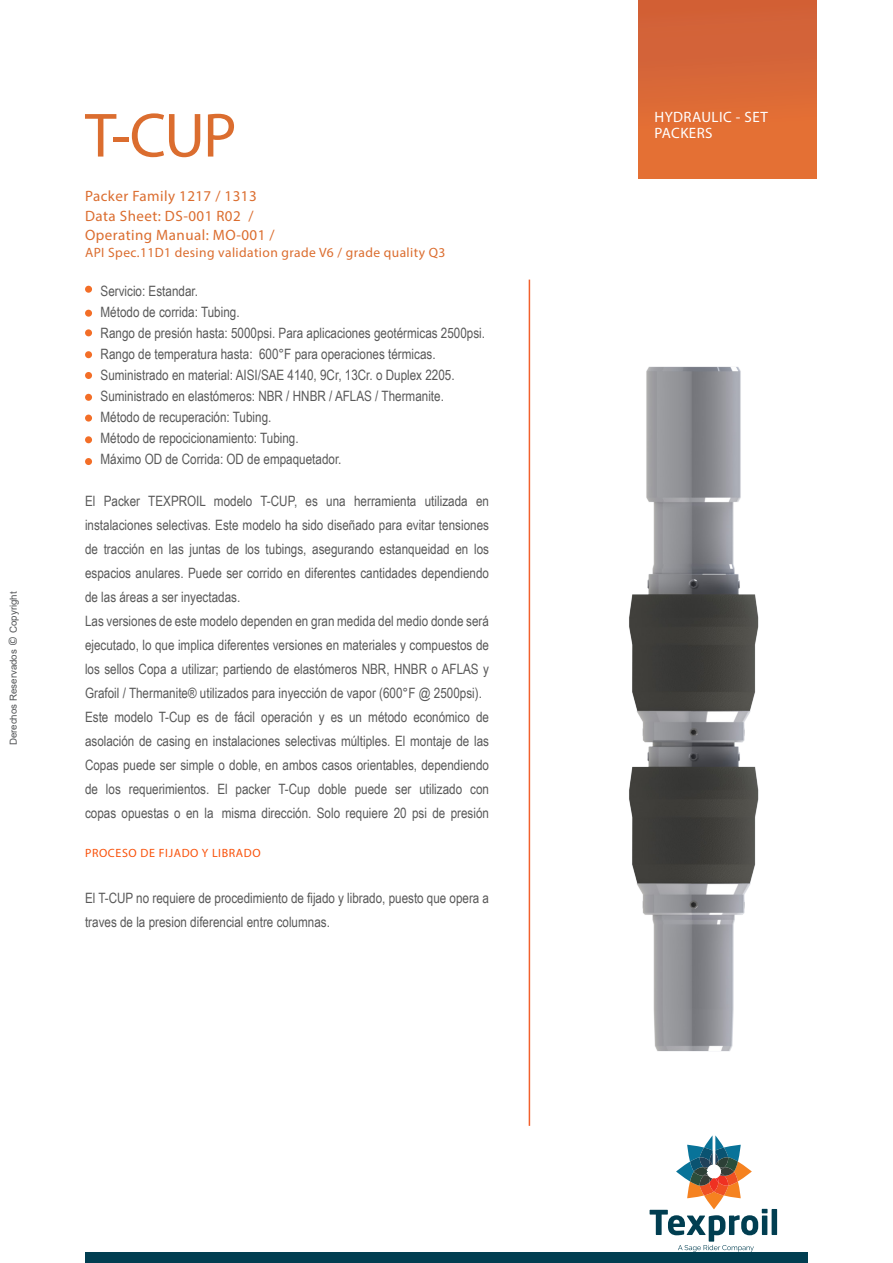
<style>
.page{position:relative;width:893px;height:1263px;background:#fff}
.page>*{position:absolute;margin:0;border:0;box-sizing:border-box;transform-origin:0 0}
.t1{font:63px "Myriad Pro";color:#db6d2f}
.t2{font:15px "Myriad Pro";letter-spacing:.03em;color:#db6d2f}
.t3{font:15px "Myriad Pro";letter-spacing:.03em;color:#fff}
.t4{font:14.25px/24px "Arial Narrow";color:#595959;text-align:justify}
.t5{font:13.5px "Myriad Pro";letter-spacing:.03em;color:#db6d2f}
.t6{font:12px "Myriad Pro";letter-spacing:.05em;color:#f9520b}
.t7{font:9.75px "Arial";color:#525456}
.s1{font-family:"Calibri";font-size:11.7px}
</style>
<div class="page">
<div style="left:639px;top:0;width:177px;height:178px;background:#da6936"></div>
<div style="left:85px;top:1253px;width:723px;height:10px;background:#013e51"></div>
<div style="left:772px;top:1209px;width:5px;height:26px;background:#013e51"></div>
<svg style="left:650px;top:1135px;width:117px;height:117px"></svg>
<hr style="left:529px;top:280px;width:1px;height:846px;background:#f2602c">
<img style="left:629px;top:366px;width:130px;height:686px">
<div style="left:85px;top:286px;width:7px;height:7px;background:#f36e27;border-radius:50%"></div>
<div style="left:85px;top:329px;width:7px;height:7px;background:#f36e27;border-radius:50%"></div>
<div style="left:85px;top:372px;width:7px;height:7px;background:#f36e27;border-radius:50%"></div>
<div style="left:85px;top:310px;width:7px;height:7px;background:#f36e27;border-radius:50%"></div>
<div style="left:85px;top:351px;width:7px;height:7px;background:#f36e27;border-radius:50%"></div>
<div style="left:85px;top:415px;width:7px;height:7px;background:#f36e27;border-radius:50%"></div>
<div style="left:85px;top:394px;width:7px;height:7px;background:#f36e27;border-radius:50%"></div>
<div style="left:85px;top:436px;width:7px;height:7px;background:#f36e27;border-radius:50%"></div>
<div style="left:85px;top:458px;width:7px;height:7px;background:#f36e27;border-radius:50%"></div>
<p class="t7" style="left:7px;top:745px;width:155px;rotate:-90deg">Derechos Reservados <span class="s1">©</span> Copyright</p>
<p class="t1" style="left:85px;top:97px;width:153px">T-CUP</p>
<p class="t2" style="left:85px;top:187px;width:173px">Packer Family 1217 / 1313</p>
<p class="t2" style="left:85px;top:206px;width:170px">Data Sheet: DS-001 R02 /</p>
<p class="t2" style="left:85px;top:226px;width:191px">Operating Manual: MO-001 /</p>
<p class="t5" style="left:85px;top:244px;width:362px">API Spec.11D1 desing validation grade V6 / grade quality Q3</p>
<p class="t4" style="left:101px;top:279px;width:99px">Servicio: Estandar.</p>
<p class="t4" style="left:101px;top:300px;width:141px">Método de corrida: Tubing.</p>
<p class="t4" style="left:101px;top:321px;width:386px">Rango de presión hasta: 5000psi. Para aplicaciones geotérmicas 2500psi.</p>
<p class="t4" style="left:101px;top:342px;width:337px">Rango de temperatura hasta: 600°F para operaciones térmicas.</p>
<p class="t4" style="left:101px;top:364px;width:356px;line-height:21px">Suministrado en material: AISI/SAE 4140, 9Cr, 13Cr. o Duplex 2205.<br>Suministrado en elastómeros: NBR / HNBR / AFLAS / Thermanite.</p>
<p class="t4" style="left:101px;top:405px;width:172px">Método de recuperación: Tubing.</p>
<p class="t4" style="left:101px;top:426px;width:200px">Método de repocicionamiento: Tubing.</p>
<p class="t4" style="left:101px;top:447px;width:242px">Máximo OD de Corrida: OD de empaquetador.</p>
<p class="t4" style="left:85px;top:488px;width:405px">El Packer TEXPROIL modelo T-CUP, es una herramienta utilizada en instalaciones selectivas. Este modelo ha sido diseñado para evitar tensiones de tracción en las juntas de los tubings, asegurando estanqueidad en los espacios anulares. Puede ser corrido en diferentes cantidades dependiendo de las áreas a ser inyectadas.</p>
<p class="t4" style="left:85px;top:608px;width:405px">Las versiones de este modelo dependen en gran medida del medio donde será ejecutado, lo que implica diferentes versiones en materiales y compuestos de los sellos Copa a utilizar; partiendo de elastómeros NBR, HNBR o AFLAS y Grafoil / Thermanite® utilizados para inyección de vapor (600°F @ 2500psi).</p>
<p class="t4" style="left:85px;top:704px;width:405px">Este modelo T-Cup es de fácil operación y es un método económico de asolación de casing en instalaciones selectivas múltiples. El montaje de las Copas puede ser simple o doble, en ambos casos orientables, dependiendo de los requerimientos. El packer T-Cup doble puede ser utilizado con copas opuestas o en la misma dirección. Solo requiere 20 psi de presión</p>
<p class="t6" style="left:85px;top:845px;width:177px">PROCESO DE FIJADO Y LIBRADO</p>
<p class="t4" style="left:85px;top:885px;width:405px">El T-CUP no requiere de procedimiento de fijado y librado, puesto que opera a traves de la presion diferencial entre columnas.</p>
<p class="t3" style="left:655px;top:107px;width:115px">HYDRAULIC - SET</p>
<p class="t3" style="left:655px;top:124px;width:60px">PACKERS</p>
</div>
